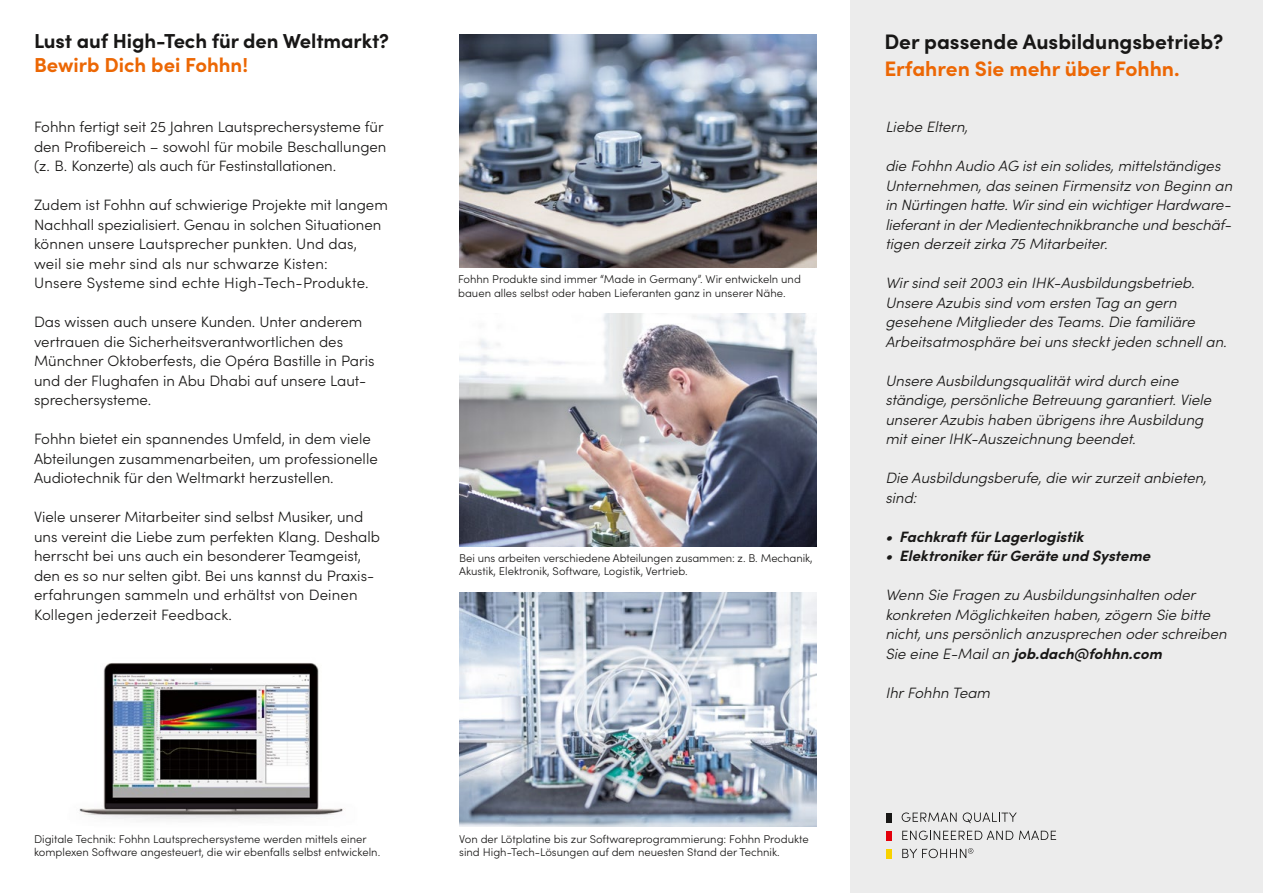
<style>
.page{position:relative;width:1263px;height:893px;background:#fff}
.page>*{position:absolute;margin:0;border:0;box-sizing:border-box;transform-origin:0 0}
.t1{font:700 21px "Sofia Pro";color:#181716}
.t2{font:700 21px "Sofia Pro";color:#ec6704}
.t3{font:700 20.25px "Sofia Pro";letter-spacing:-.005em;color:#181716}
.t4{font:700 20.25px "Sofia Pro";color:#ec6704}
.t5{font:300 15px/19.5px "Sofia Pro";color:#181716}
.t6{font:italic 300 15px/19.5px "Sofia Pro";color:#181716}
.t7{font:italic 700 15px "Sofia Pro";color:#181716}
.t8{font:300 11.25px/13.5px "Sofia Pro";color:#181716}
.s1{font-weight:700}
</style>
<div class="page">
<img style="left:79px;top:663px;width:264px;height:157px">
<div style="left:850px;top:0;width:413px;height:893px;background:#ececec"></div>
<img style="left:459px;top:313px;width:357px;height:234px">
<img style="left:459px;top:592px;width:357px;height:234px">
<img style="left:459px;top:34px;width:357px;height:234px">
<svg style="left:902px;top:812px;width:55px;height:10px"></svg>
<svg style="left:963px;top:812px;width:54px;height:11px"></svg>
<svg style="left:902px;top:831px;width:111px;height:9px"></svg>
<svg style="left:1019px;top:831px;width:37px;height:9px"></svg>
<svg style="left:902px;top:848px;width:71px;height:10px"></svg>
<div style="left:886px;top:813px;width:5px;height:9px;background:#181716"></div>
<div style="left:886px;top:831px;width:5px;height:9px;background:#e3000b"></div>
<div style="left:886px;top:849px;width:5px;height:9px;background:#f8d200"></div>
<h2 class="t3" style="left:34px;top:26px;width:356px">Lust auf High-Tech für den Weltmarkt?</h2>
<h2 class="t4" style="left:34px;top:50px;width:216px">Bewirb Dich bei Fohhn!</h2>
<h1 class="t1" style="left:884px;top:25px;width:341px">Der passende Ausbildungsbetrieb?</h1>
<h1 class="t2" style="left:884px;top:52px;width:297px">Erfahren Sie mehr über Fohhn.</h1>
<p class="t5" style="left:34px;top:116px;width:354px">Fohhn fertigt seit 25 Jahren Lautsprechersysteme für den Profibereich – sowohl für mobile Beschallungen (z. B. Konzerte) als auch für Festinstallationen.</p>
<p class="t5" style="left:34px;top:194px;width:355px">Zudem ist Fohhn auf schwierige Projekte mit langem Nachhall spezialisiert. Genau in solchen Situationen können unsere Lautsprecher punkten. Und das, weil sie mehr sind als nur schwarze Kisten:<br>Unsere Systeme sind echte High-Tech-Produkte.</p>
<p class="t5" style="left:34px;top:311px;width:342px">Das wissen auch unsere Kunden. Unter anderem vertrauen die Sicherheitsverantwortlichen des Münchner Oktoberfests, die Opéra Bastille in Paris und der Flughafen in Abu Dhabi auf unsere Laut&shy;sprechersysteme.</p>
<p class="t5" style="left:34px;top:428px;width:345px">Fohhn bietet ein spannendes Umfeld, in dem viele<br>Abteilungen zusammenarbeiten, um professionelle<br>Audiotechnik für den Weltmarkt herzustellen.</p>
<p class="t5" style="left:34px;top:506px;width:348px">Viele unserer Mitarbeiter sind selbst Musiker, und uns vereint die Liebe zum perfekten Klang. Deshalb herrscht bei uns auch ein besonderer Teamgeist, den es so nur selten gibt. Bei uns kannst du Praxis&shy;erfahrungen sammeln und erhältst von Deinen Kollegen jederzeit Feedback.</p>
<p class="t8" style="left:458px;top:272px;width:344px">Fohhn Produkte sind immer “Made in Germany”. Wir entwickeln und bauen alles selbst oder haben Lieferanten ganz in unserer Nähe.</p>
<p class="t8" style="left:459px;top:551px;width:355px">Bei uns arbeiten verschiedene Abteilungen zusammen: z. B. Mechanik,<br>Akustik, Elektronik, Software, Logistik, Vertrieb.</p>
<p class="t6" style="left:885px;top:116px;width:84px">Liebe Eltern,</p>
<p class="t6" style="left:885px;top:155px;width:348px">die Fohhn Audio AG ist ein solides, mittelständiges Unternehmen, das seinen Firmensitz von Beginn an in Nürtingen hatte. Wir sind ein wichtiger Hardware&shy;lieferant in der Medientechnikbranche und beschäf&shy;tigen derzeit zirka 75 Mitarbeiter.</p>
<p class="t6" style="left:885px;top:272px;width:343px">Wir sind seit 2003 ein IHK-Ausbildungsbetrieb.<br>Unsere Azubis sind vom ersten Tag an gern gesehene Mitglieder des Teams. Die familiäre Arbeitsatmosphäre bei uns steckt jeden schnell an.</p>
<p class="t6" style="left:885px;top:370px;width:327px">Unsere Ausbildungsqualität wird durch eine ständige, persönliche Betreuung garantiert. Viele unserer Azubis haben übrigens ihre Ausbildung mit einer IHK-Auszeichnung beendet.</p>
<p class="t6" style="left:885px;top:467px;width:323px">Die Ausbildungsberufe, die wir zurzeit anbieten, sind:</p>
<p class="t7" style="left:885px;top:525px;width:200px">• Fachkraft für Lagerlogistik</p>
<p class="t7" style="left:885px;top:544px;width:266px">• Elektroniker für Geräte und Systeme</p>
<p class="t6" style="left:885px;top:584px;width:343px">Wenn Sie Fragen zu Ausbildungsinhalten oder konkreten Möglichkeiten haben, zögern Sie bitte nicht, uns persönlich anzusprechen oder schreiben Sie eine E-Mail an <span class="s1">job.dach@fohhn.com</span></p>
<p class="t6" style="left:885px;top:682px;width:106px">Ihr Fohhn Team</p>
<p class="t8" style="left:34px;top:832px;width:348px">Digitale Technik: Fohhn Lautsprechersysteme werden mittels einer komplexen Software angesteuert, die wir ebenfalls selbst entwickeln.</p>
<p class="t8" style="left:459px;top:832px;width:351px">Von der Lötplatine bis zur Softwareprogrammierung: Fohhn Produkte sind High-Tech-Lösungen auf dem neuesten Stand der Technik.</p>
</div>
